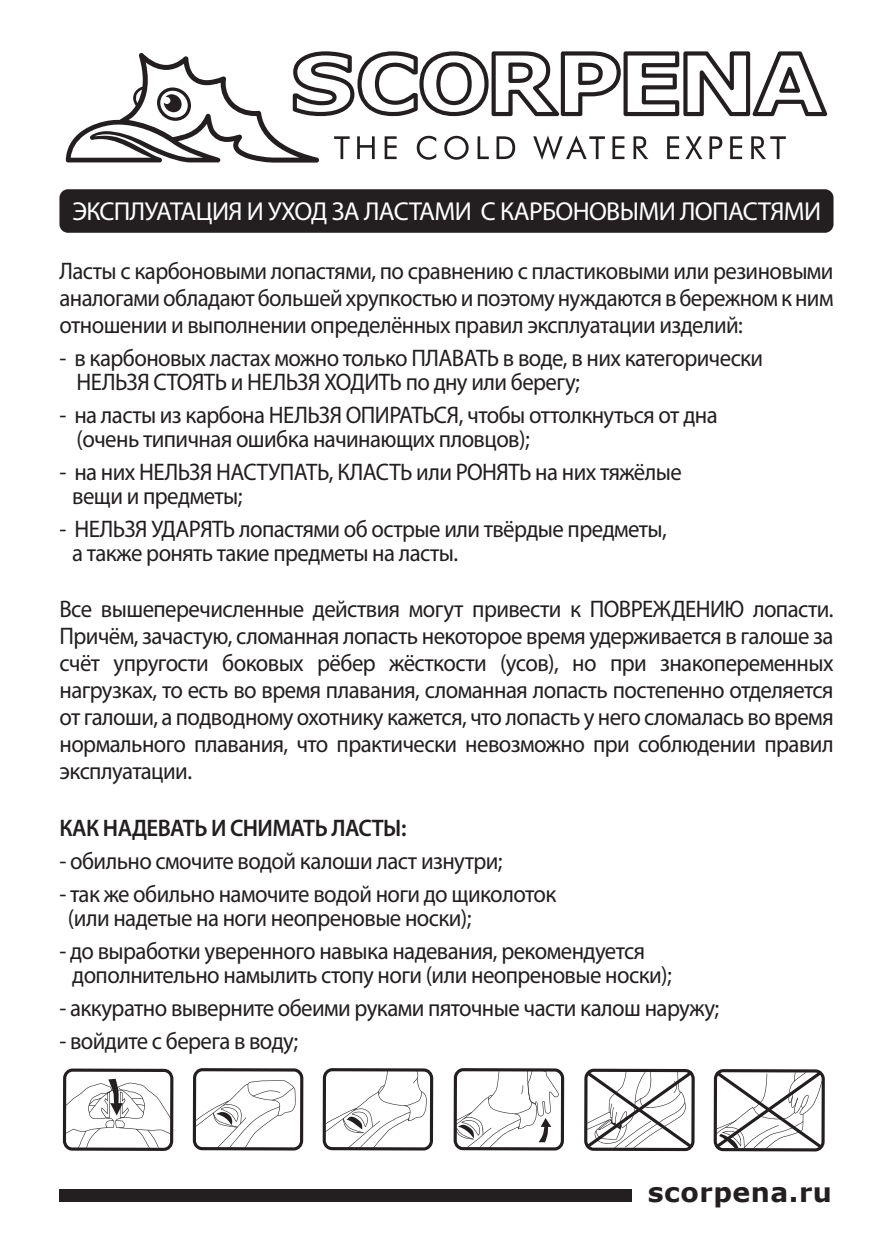
<style>
.page{position:relative;width:893px;height:1259px;background:#fff}
.page>*{position:absolute;margin:0;border:0;box-sizing:border-box;transform-origin:0 0}
.t1{font:700 26.7px "Verdana";letter-spacing:.02em;color:#231f20}
.t2{font:26.1px "Myriad Pro";letter-spacing:-.025em;color:#fff}
.t3{font:24px/27px "Myriad Pro";letter-spacing:-.025em;color:#231f20;scale:.95 1}
.t4{font:600 24px "Myriad Pro";letter-spacing:-.025em;color:#231f20;scale:.95 1}
</style>
<div class="page">
<div style="left:59px;top:189px;width:774px;height:44px;background:#231f20;border-radius:9px"></div>
<svg style="left:63px;top:1068px;width:110px;height:83px"></svg>
<svg style="left:193px;top:1068px;width:110px;height:82px"></svg>
<svg style="left:323px;top:1068px;width:110px;height:82px"></svg>
<svg style="left:454px;top:1068px;width:110px;height:82px"></svg>
<svg style="left:584px;top:1068px;width:111px;height:83px"></svg>
<svg style="left:714px;top:1069px;width:111px;height:82px"></svg>
<svg style="left:66px;top:51px;width:761px;height:112px"></svg>
<div style="left:59px;top:1188px;width:573px;height:13px;background:#231f20"></div>
<p class="t2" style="left:72px;top:195px;width:750px">ЭКСПЛУАТАЦИЯ И УХОД ЗА ЛАСТАМИ С КАРБОНОВЫМИ ЛОПАСТЯМИ</p>
<p class="t3" style="left:59px;top:257px;width:816px;text-align:justify">Ласты с карбоновыми лопастями, по сравнению с пластиковыми или резиновыми аналогами обладают большей хрупкостью и поэтому нуждаются в бережном к ним отношении и выполнении определённых правил эксплуатации изделий:</p>
<p class="t3" style="left:77px;top:346px;width:724px;line-height:24px;text-indent:-17px">- в карбоновых ластах можно только ПЛАВАТЬ в воде, в них категорически<br>НЕЛЬЗЯ СТОЯТЬ и НЕЛЬЗЯ ХОДИТЬ по дну или берегу;</p>
<p class="t3" style="left:77px;top:403px;width:676px;line-height:24px;text-indent:-17px">- на ласты из карбона НЕЛЬЗЯ ОПИРАТЬСЯ, чтобы оттолкнуться от дна (очень типичная ошибка начинающих пловцов);</p>
<p class="t3" style="left:72px;top:460px;width:643px;line-height:24px;text-indent:-13px">- на них НЕЛЬЗЯ НАСТУПАТЬ, КЛАСТЬ или РОНЯТЬ на них тяжёлые вещи и предметы;</p>
<p class="t3" style="left:72px;top:517px;width:627px;line-height:24px;text-indent:-13px">- НЕЛЬЗЯ УДАРЯТЬ лопастями об острые или твёрдые предметы, а также ронять такие предметы на ласты.</p>
<p class="t3" style="left:59px;top:595px;width:816px;text-align:justify">Все вышеперечисленные действия могут привести к ПОВРЕЖДЕНИЮ лопасти.<br>Причём, зачастую, сломанная лопасть некоторое время удерживается в галоше за счёт упругости боковых рёбер жёсткости (усов), но при знакопеременных нагрузках, то есть во время плавания, сломанная лопасть постепенно отделяется от галоши, а подводному охотнику кажется, что лопасть у него сломалась во время нормального плавания, что практически невозможно при соблюдении правил эксплуатации.</p>
<p class="t4" style="left:59px;top:812px;width:367px">КАК НАДЕВАТЬ И СНИМАТЬ ЛАСТЫ:</p>
<p class="t3" style="left:59px;top:847px;width:468px">- обильно смочите водой калоши ласт изнутри;</p>
<p class="t3" style="left:68px;top:881px;width:516px;line-height:24px;text-indent:-9px">- так же обильно намочите водой ноги до щиколоток (или надетые на ноги неопреновые носки);</p>
<p class="t3" style="left:72px;top:938px;width:632px;line-height:24px;text-indent:-13px">- до выработки уверенного навыка надевания, рекомендуется дополнительно намылить стопу ноги (или неопреновые носки);</p>
<p class="t3" style="left:59px;top:994px;width:696px">- аккуратно выверните обеими руками пяточные части калош наружу;</p>
<p class="t3" style="left:59px;top:1027px;width:253px">- войдите с берега в воду;</p>
<p class="t1" style="left:648px;top:1173px;width:186px">scorpena.ru</p>
</div>
